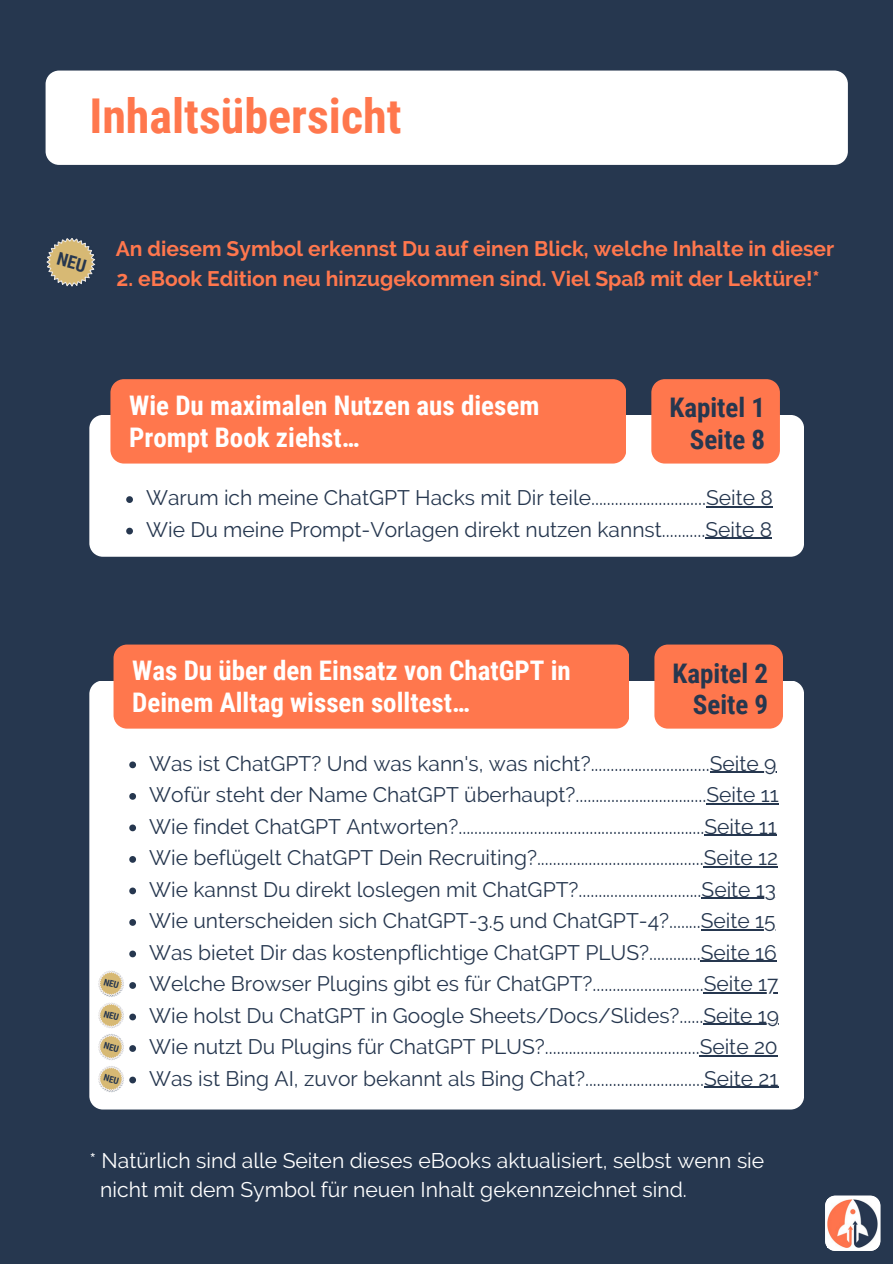
<style>
.page{position:relative;width:893px;height:1264px;background:#fff}
.page>*{position:absolute;margin:0;border:0;box-sizing:border-box;transform-origin:0 0}
.t1{font:700 48px "Roboto Condensed";color:#ff774d}
.t2{font:700 27px/31.5px "Roboto Condensed";color:#fff}
.t3{font:700 27px "Roboto Condensed";color:#26374f}
.t4{font:21.15px "Raleway";color:#fff}
.t5{font:21px "Raleway";color:#26374f}
.t6{font:700 21px "Raleway";color:#ff774d}
</style>
<div class="page">
<div style="left:0;top:0;width:892px;height:1263px;background:#26374f"></div>
<div style="left:46px;top:71px;width:801px;height:94px;background:#fff"></div>
<svg style="left:825px;top:1196px;width:55px;height:54px"></svg>
<div style="left:825px;top:1195px;width:55px;height:55px;background:#fff;border-radius:10px"></div>
<img style="left:827px;top:1199px;width:50px;height:48px">
<div style="left:89px;top:415px;width:715px;height:141px;background:#fff"></div>
<svg style="left:126px;top:496px;width:7px;height:7px"></svg>
<hr style="left:706px;top:506px;width:67px;height:1px;background:#26374f">
<svg style="left:126px;top:527px;width:7px;height:7px"></svg>
<hr style="left:705px;top:538px;width:67px;height:1px;background:#26374f">
<div style="left:651px;top:379px;width:128px;height:84px;background:#ff774d"></div>
<div style="left:110px;top:379px;width:516px;height:84px;background:#ff774d"></div>
<div style="left:89px;top:681px;width:715px;height:428px;background:#fff"></div>
<svg style="left:129px;top:761px;width:7px;height:7px"></svg>
<hr style="left:709px;top:771px;width:67px;height:1px;background:#26374f">
<svg style="left:129px;top:793px;width:7px;height:6px"></svg>
<hr style="left:706px;top:803px;width:72px;height:1px;background:#26374f">
<svg style="left:129px;top:824px;width:7px;height:7px"></svg>
<hr style="left:704px;top:834px;width:72px;height:1px;background:#26374f">
<svg style="left:129px;top:856px;width:7px;height:6px"></svg>
<hr style="left:703px;top:866px;width:75px;height:1px;background:#26374f">
<svg style="left:129px;top:887px;width:7px;height:7px"></svg>
<hr style="left:701px;top:897px;width:75px;height:1px;background:#26374f">
<svg style="left:129px;top:919px;width:7px;height:6px"></svg>
<hr style="left:700px;top:929px;width:75px;height:1px;background:#26374f">
<svg style="left:129px;top:950px;width:7px;height:7px"></svg>
<hr style="left:700px;top:960px;width:76px;height:1px;background:#26374f">
<svg style="left:129px;top:982px;width:7px;height:6px"></svg>
<hr style="left:703px;top:992px;width:75px;height:1px;background:#26374f">
<svg style="left:129px;top:1013px;width:7px;height:7px"></svg>
<hr style="left:703px;top:1023px;width:76px;height:1px;background:#26374f">
<svg style="left:129px;top:1045px;width:7px;height:6px"></svg>
<hr style="left:699px;top:1055px;width:78px;height:1px;background:#26374f">
<svg style="left:129px;top:1076px;width:7px;height:7px"></svg>
<hr style="left:704px;top:1086px;width:74px;height:1px;background:#26374f">
<div style="left:113px;top:644px;width:516px;height:84px;background:#ff774d"></div>
<div style="left:654px;top:644px;width:129px;height:84px;background:#ff774d"></div>
<img style="left:98px;top:969px;width:27px;height:29px">
<img style="left:98px;top:1001px;width:27px;height:28px">
<img style="left:98px;top:1032px;width:27px;height:29px">
<img style="left:98px;top:1064px;width:27px;height:29px">
<svg style="left:98px;top:971px;width:25px;height:25px"></svg>
<svg style="left:98px;top:1002px;width:25px;height:25px"></svg>
<svg style="left:98px;top:1034px;width:25px;height:25px"></svg>
<svg style="left:98px;top:1066px;width:25px;height:25px"></svg>
<svg style="left:47px;top:238px;width:48px;height:48px"></svg>
<p class="t1" style="left:89px;top:88px;width:313px">Inhaltsübersicht</p>
<p class="t6" style="left:116px;top:236px;width:720px">An diesem Symbol erkennst Du auf einen Blick, welche Inhalte in dieser</p>
<p class="t6" style="left:117px;top:266px;width:704px">2. eBook Edition neu hinzugekommen sind. Viel Spaß mit der Lektüre!*</p>
<p class="t2" style="left:129px;top:390px;width:411px">Wie Du maximalen Nutzen aus diesem<br>Prompt Book ziehst…</p>
<p class="t3" style="left:669px;top:392px;width:97px">Kapitel 1</p>
<p class="t3" style="left:689px;top:424px;width:77px">Seite 8</p>
<p class="t5" style="left:146px;top:485px;width:628px">Warum ich meine ChatGPT Hacks mit Dir teile.............................Seite 8</p>
<p class="t5" style="left:146px;top:517px;width:627px">Wie Du meine Prompt-Vorlagen direkt nutzen kannst...........Seite 8</p>
<p class="t2" style="left:132px;top:655px;width:440px">Was Du über den Einsatz von ChatGPT in<br>Deinem Alltag wissen solltest…</p>
<p class="t3" style="left:672px;top:657px;width:97px">Kapitel 2</p>
<p class="t3" style="left:692px;top:689px;width:77px">Seite 9</p>
<p class="t5" style="left:149px;top:750px;width:628px">Was ist ChatGPT? Und was kann's, was nicht?..............................Seite 9</p>
<p class="t5" style="left:149px;top:782px;width:631px">Wofür steht der Name ChatGPT überhaupt?.................................Seite 11</p>
<p class="t5" style="left:149px;top:813px;width:629px">Wie findet ChatGPT Antworten?..............................................................Seite 11</p>
<p class="t5" style="left:149px;top:845px;width:630px">Wie beflügelt ChatGPT Dein Recruiting?..........................................Seite 12</p>
<p class="t5" style="left:149px;top:876px;width:628px">Wie kannst Du direkt loslegen mit ChatGPT?...............................Seite 13</p>
<p class="t5" style="left:149px;top:908px;width:628px">Wie unterscheiden sich ChatGPT-3.5 und ChatGPT-4?........Seite 15</p>
<p class="t5" style="left:149px;top:939px;width:629px">Was bietet Dir das kostenpflichtige ChatGPT PLUS?.............Seite 16</p>
<p class="t5" style="left:149px;top:971px;width:630px">Welche Browser Plugins gibt es für ChatGPT?............................Seite 17</p>
<p class="t5" style="left:149px;top:1002px;width:631px">Wie holst Du ChatGPT in Google Sheets/Docs/Slides?......Seite 19</p>
<p class="t5" style="left:149px;top:1034px;width:630px">Wie nutzt Du Plugins für ChatGPT PLUS?.......................................Seite 20</p>
<p class="t5" style="left:149px;top:1065px;width:630px">Was ist Bing AI, zuvor bekannt als Bing Chat?..............................Seite 21</p>
<p class="t4" style="left:89px;top:1147px;width:676px">* Natürlich sind alle Seiten dieses eBooks aktualisiert, selbst wenn sie</p>
<p class="t4" style="left:100px;top:1177px;width:588px">nicht mit dem Symbol für neuen Inhalt gekennzeichnet sind.</p>
</div>
